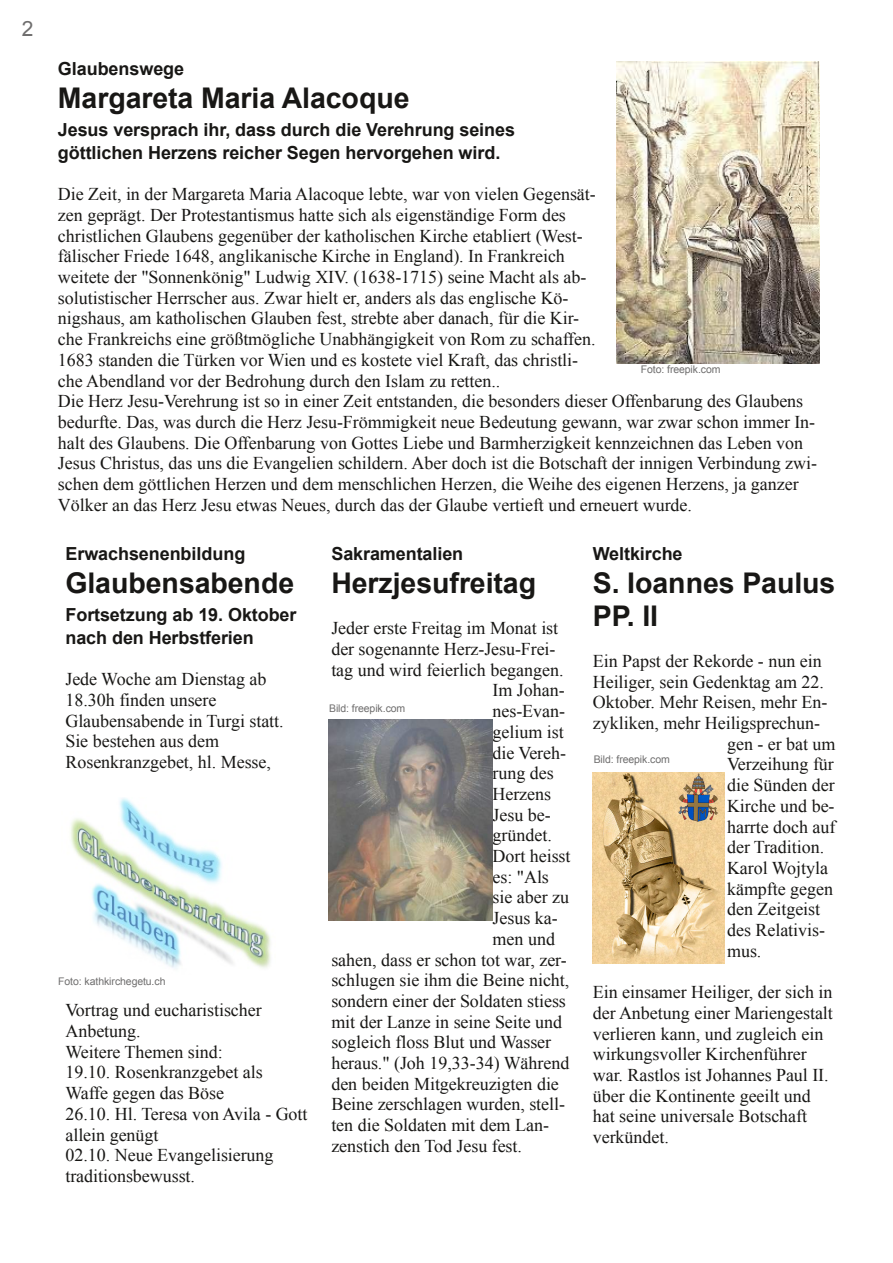
<style>
.page{position:relative;width:893px;height:1263px;background:#fff}
.page>*{position:absolute;margin:0;border:0;box-sizing:border-box;transform-origin:0 0}
.t1{font:700 28.5px/32.7px "Arial";letter-spacing:-.005em;color:#181715}
.t2{font:21px "Arial";color:#6f6e6e}
.t3{font:18px/20.7px "Times New Roman";color:#181715}
.t4{font:700 18px/22.5px "Arial";letter-spacing:-.005em;color:#181715}
.t5{font:10.5px "Arial";letter-spacing:-.01em;color:#6f6e6e}
</style>
<div class="page">
<img style="left:70px;top:798px;width:201px;height:170px">
<img style="left:328px;top:720px;width:164px;height:201px">
<img style="left:592px;top:773px;width:132px;height:191px">
<img style="left:617px;top:62px;width:203px;height:302px">
<p class="t2" style="left:22px;top:17px;width:13px">2</p>
<p class="t4" style="left:58px;top:58px;width:128px">Glaubenswege</p>
<h1 class="t1" style="left:58px;top:82px;width:353px">Margareta Maria Alacoque</h1>
<p class="t4" style="left:58px;top:119px;width:459px">Jesus versprach ihr, dass durch die Verehrung seines göttlichen Herzens reicher Segen hervorgehen wird.</p>
<p class="t3" style="left:58px;top:184px;width:760px">Die Zeit, in der Margareta Maria Alacoque lebte, war von vielen Gegensät-<br>zen geprägt. Der Protestantismus hatte sich als eigenständige Form des<br>christlichen Glaubens gegenüber der katholischen Kirche etabliert (West-<br>fälischer Friede 1648, anglikanische Kirche in England). In Frankreich<br>weitete der "Sonnenkönig" Ludwig XIV. (1638-1715) seine Macht als ab-<br>solutistischer Herrscher aus. Zwar hielt er, anders als das englische Kö-<br>nigshaus, am katholischen Glauben fest, strebte aber danach, für die Kir-<br>che Frankreichs eine größtmögliche Unabhängigkeit von Rom zu schaffen.<br>1683 standen die Türken vor Wien und es kostete viel Kraft, das christli-<br>che Abendland vor der Bedrohung durch den Islam zu retten..<br>Die Herz Jesu-Verehrung ist so in einer Zeit entstanden, die besonders dieser Offenbarung des Glaubens bedurfte. Das, was durch die Herz Jesu-Frömmigkeit neue Bedeutung gewann, war zwar schon immer In&shy;halt des Glaubens. Die Offenbarung von Gottes Liebe und Barmherzigkeit kennzeichnen das Leben von Jesus Christus, das uns die Evangelien schildern. Aber doch ist die Botschaft der innigen Verbindung zwi&shy;schen dem göttlichen Herzen und dem menschlichen Herzen, die Weihe des eigenen Herzens, ja ganzer Völker an das Herz Jesu etwas Neues, durch das der Glaube vertieft und erneuert wurde.</p>
<p class="t4" style="left:65px;top:542px;width:181px">Erwachsenenbildung</p>
<h1 class="t1" style="left:65px;top:566px;width:230px">Glaubensabende</h1>
<p class="t4" style="left:65px;top:604px;width:233px">Fortsetzung ab 19. Oktober nach den Herbstferien</p>
<p class="t3" style="left:65px;top:669px;width:220px">Jede Woche am Dienstag ab<br>18.30h finden unsere<br>Glaubensabende in Turgi statt.<br>Sie bestehen aus dem<br>Rosenkranzgebet, hl. Messe,</p>
<p class="t5" style="left:641px;top:364px;width:81px">Foto: freepik.com</p>
<p class="t4" style="left:593px;top:542px;width:91px">Weltkirche</p>
<h1 class="t1" style="left:593px;top:566px;width:244px">S. Ioannes Paulus<br>PP. II</h1>
<p class="t3" style="left:593px;top:650px;width:230px">Ein Papst der Rekorde - nun ein</p>
<p class="t3" style="left:593px;top:671px;width:233px">Heiliger, sein Gedenktag am 22.</p>
<p class="t3" style="left:593px;top:692px;width:236px">Oktober. Mehr Reisen, mehr En-</p>
<p class="t3" style="left:593px;top:712px;width:229px">zykliken, mehr Heiligsprechun-</p>
<p class="t3" style="left:727px;top:733px;width:110px">gen - er bat um</p>
<p class="t3" style="left:727px;top:754px;width:108px">Verzeihung für</p>
<p class="t3" style="left:727px;top:775px;width:109px">die Sünden der</p>
<p class="t3" style="left:727px;top:795px;width:109px">Kirche und be-</p>
<p class="t3" style="left:727px;top:816px;width:110px">harrte doch auf</p>
<p class="t3" style="left:727px;top:837px;width:99px">der Tradition.</p>
<p class="t3" style="left:727px;top:857px;width:102px">Karol Wojtyla</p>
<p class="t3" style="left:727px;top:878px;width:108px">kämpfte gegen</p>
<p class="t3" style="left:727px;top:899px;width:95px">den Zeitgeist</p>
<p class="t3" style="left:727px;top:919px;width:99px">des Relativis-</p>
<p class="t3" style="left:727px;top:940px;width:36px">mus.</p>
<p class="t3" style="left:593px;top:982px;width:242px">Ein einsamer Heiliger, der sich in der Anbetung einer Mariengestalt verlieren kann, und zugleich ein wirkungsvoller Kirchenführer war. Rastlos ist Johannes Paul II. über die Kontinente geeilt und hat seine universale Botschaft verkündet.</p>
<p class="t4" style="left:331px;top:543px;width:133px">Sakramentalien</p>
<h1 class="t1" style="left:331px;top:567px;width:206px">Herzjesufreitag</h1>
<p class="t3" style="left:331px;top:618px;width:228px">Jeder erste Freitag im Monat ist</p>
<p class="t3" style="left:331px;top:639px;width:226px">der sogenannte Herz-Jesu-Frei-</p>
<p class="t3" style="left:331px;top:659px;width:234px">tag und wird feierlich begangen.</p>
<p class="t3" style="left:493px;top:680px;width:74px">Im Johan-</p>
<p class="t3" style="left:493px;top:701px;width:74px">nes-Evan-</p>
<p class="t3" style="left:493px;top:721px;width:73px">gelium ist</p>
<p class="t3" style="left:493px;top:742px;width:75px">die Vereh-</p>
<p class="t3" style="left:493px;top:763px;width:63px">rung des</p>
<p class="t3" style="left:493px;top:783px;width:60px">Herzens</p>
<p class="t3" style="left:493px;top:804px;width:60px">Jesu be-</p>
<p class="t3" style="left:493px;top:825px;width:61px">gründet.</p>
<p class="t3" style="left:493px;top:846px;width:79px">Dort heisst</p>
<p class="t3" style="left:493px;top:866px;width:58px">es: "Als</p>
<p class="t3" style="left:493px;top:887px;width:78px">sie aber zu</p>
<p class="t3" style="left:493px;top:908px;width:67px">Jesus ka-</p>
<p class="t3" style="left:493px;top:928px;width:64px">men und</p>
<p class="t3" style="left:331px;top:949px;width:237px">sahen, dass er schon tot war, zer-</p>
<p class="t3" style="left:331px;top:970px;width:240px">schlugen sie ihm die Beine nicht,</p>
<p class="t3" style="left:331px;top:990px;width:236px">sondern einer der Soldaten stiess</p>
<p class="t3" style="left:331px;top:1011px;width:232px">mit der Lanze in seine Seite und</p>
<p class="t3" style="left:331px;top:1032px;width:221px">sogleich floss Blut und Wasser</p>
<p class="t3" style="left:331px;top:1053px;width:240px">heraus." (Joh 19,33-34) Während</p>
<p class="t3" style="left:331px;top:1073px;width:229px">den beiden Mitgekreuzigten die</p>
<p class="t3" style="left:331px;top:1094px;width:235px">Beine zerschlagen wurden, stell-</p>
<p class="t3" style="left:331px;top:1115px;width:219px">ten die Soldaten mit dem Lan-</p>
<p class="t3" style="left:331px;top:1135px;width:192px">zenstich den Tod Jesu fest.</p>
<p class="t5" style="left:329px;top:702px;width:78px">Bild: freepik.com</p>
<p class="t5" style="left:594px;top:753px;width:78px">Bild: freepik.com</p>
<p class="t5" style="left:58px;top:975px;width:109px">Foto: kathkirchegetu.ch</p>
<p class="t3" style="left:65px;top:1000px;width:244px">Vortrag und eucharistischer<br>Anbetung.<br>Weitere Themen sind:<br>19.10. Rosenkranzgebet als<br>Waffe gegen das Böse<br>26.10. Hl. Teresa von Avila - Gott allein genügt<br>02.10. Neue Evangelisierung traditionsbewusst.</p>
</div>
